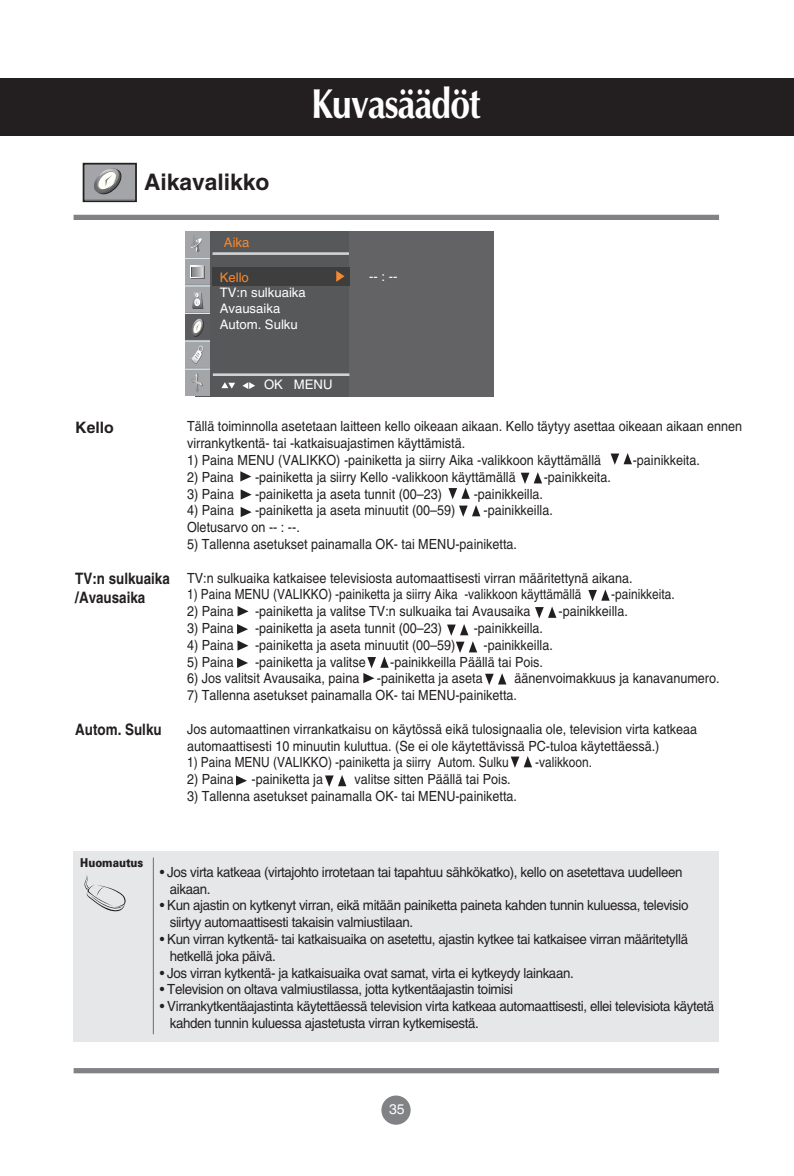
<style>
.page{position:relative;width:794px;height:1176px;background:#fff}
.page>*{position:absolute;margin:0;border:0;box-sizing:border-box;transform-origin:0 0}
.t1{font:700 42px "Optima";letter-spacing:-.03em;color:#fff;scale:.85 1}
.t2{font:700 22.75px "Helvetica";color:#231f20}
.t3{font:700 15.75px/18.9px "Helvetica";color:#231f20;scale:.85 1}
.t4{font:700 15.75px "Helvetica";color:#231f20}
.t5{font:14px/16.8px "Helvetica";color:#231f20;scale:.9 1}
.t6{font:14px/16.8px "Helvetica";letter-spacing:-.03em;color:#231f20;scale:.95 1}
.t7{font:14px "Helvetica";color:#231f20;scale:.85 1}
.t8{font:14px "Helvetica";color:#fff}
.t9{font:13.12px/15.8px "Helvetica";color:#fff}
.t10{font:13.12px "Helvetica";color:#f5892e}
.t11{font:900 12.25px "Univers";color:#231f20;scale:.85 1}
</style>
<div class="page">
<div style="left:381px;top:1095px;width:29px;height:30px;background:#808285;border-radius:50%"></div>
<div style="left:0;top:78px;width:793px;height:58px;background:#231f20"></div>
<div style="left:74px;top:215px;width:644px;height:5px;background:#808285"></div>
<div style="left:74px;top:1068px;width:644px;height:5px;background:#808285"></div>
<div style="left:83px;top:164px;width:52px;height:37px;background:#a4a5a9"></div>
<svg style="left:94px;top:168px;width:28px;height:27px"></svg>
<div style="left:83px;top:163px;width:54px;height:39px;border:2px solid #231f20"></div>
<div style="left:195px;top:231px;width:293px;height:166px;background:#57585a"></div>
<svg style="left:221px;top:382px;width:14px;height:7px"></svg>
<svg style="left:242px;top:382px;width:13px;height:7px"></svg>
<div style="left:349px;top:231px;width:145px;height:166px;background:#636366"></div>
<div style="left:212px;top:268px;width:137px;height:18px;background:#3e3e3f"></div>
<div style="left:185px;top:231px;width:25px;height:165px;background:#a4a5a9"></div>
<div style="left:191px;top:266px;width:13px;height:13px;background:#656568"></div>
<svg style="left:191px;top:266px;width:13px;height:12px"></svg>
<svg style="left:185px;top:285px;width:25px;height:107px"></svg>
<svg style="left:185px;top:236px;width:25px;height:23px"></svg>
<hr style="left:212px;top:252px;width:137px;height:3px;background:#d1d2d4">
<hr style="left:213px;top:373px;width:136px;height:3px;background:#d1d2d4">
<svg style="left:336px;top:271px;width:8px;height:11px"></svg>
<div style="left:74px;top:851px;width:644px;height:191px;background:#e6e7e9"></div>
<svg style="left:84px;top:875px;width:42px;height:36px"></svg>
<hr style="left:153px;top:857px;width:1px;height:177px;background:#6c6d70">
<svg style="left:520px;top:472px;width:22px;height:12px"></svg>
<svg style="left:610px;top:453px;width:21px;height:12px"></svg>
<svg style="left:240px;top:471px;width:11px;height:10px"></svg>
<svg style="left:448px;top:487px;width:21px;height:12px"></svg>
<svg style="left:240px;top:489px;width:11px;height:11px"></svg>
<svg style="left:459px;top:505px;width:21px;height:12px"></svg>
<svg style="left:240px;top:507px;width:11px;height:10px"></svg>
<svg style="left:588px;top:589px;width:21px;height:12px"></svg>
<svg style="left:237px;top:606px;width:11px;height:10px"></svg>
<svg style="left:237px;top:624px;width:11px;height:10px"></svg>
<svg style="left:237px;top:640px;width:11px;height:11px"></svg>
<svg style="left:447px;top:624px;width:30px;height:29px"></svg>
<svg style="left:535px;top:606px;width:21px;height:12px"></svg>
<svg style="left:237px;top:658px;width:11px;height:10px"></svg>
<svg style="left:325px;top:775px;width:21px;height:12px"></svg>
<svg style="left:363px;top:656px;width:25px;height:27px"></svg>
<svg style="left:510px;top:756px;width:22px;height:12px"></svg>
<svg style="left:236px;top:775px;width:11px;height:11px"></svg>
<svg style="left:485px;top:673px;width:21px;height:12px"></svg>
<h1 class="t1" style="left:311px;top:86px;width:201px">Kuvasäädöt</h1>
<h2 class="t2" style="left:144px;top:174px;width:127px">Aikavalikko</h2>
<p class="t10" style="left:224px;top:237px;width:27px">Aika</p>
<p class="t10" style="left:219px;top:272px;width:31px">Kello</p>
<p class="t9" style="left:219px;top:286px;width:88px">TV:n sulkuaika<br>Avausaika<br>Autom. Sulku</p>
<p class="t9" style="left:369px;top:270px;width:30px">-- : --</p>
<p class="t4" style="left:75px;top:421px;width:40px">Kello</p>
<p class="t3" style="left:75px;top:570px;width:113px">TV:n sulkuaika /Avausaika</p>
<p class="t3" style="left:75px;top:721px;width:103px">Autom. Sulku</p>
<p class="t9" style="left:264px;top:378px;width:70px">OK MENU</p>
<p class="t5" style="left:187px;top:419px;width:618px">Tällä toiminnolla asetetaan laitteen kello oikeaan aikaan. Kello täytyy asettaa oikeaan aikaan ennen virrankytkentä- tai -katkaisuajastimen käyttämistä.</p>
<p class="t5" style="left:187px;top:453px;width:461px">1) Paina MENU (VALIKKO) -painiketta ja siirry Aika -valikkoon käyttämällä</p>
<p class="t5" style="left:632px;top:453px;width:76px">-painikkeita.</p>
<p class="t5" style="left:187px;top:470px;width:54px">2) Paina</p>
<p class="t5" style="left:255px;top:470px;width:291px">-painiketta ja siirry Kello -valikkoon käyttämällä</p>
<p class="t5" style="left:543px;top:470px;width:76px">-painikkeita.</p>
<p class="t5" style="left:187px;top:486px;width:54px">3) Paina</p>
<p class="t5" style="left:255px;top:486px;width:209px">-painiketta ja aseta tunnit (00–23)</p>
<p class="t5" style="left:473px;top:486px;width:78px">-painikkeilla.</p>
<p class="t5" style="left:187px;top:503px;width:54px">4) Paina</p>
<p class="t5" style="left:255px;top:503px;width:224px">-painiketta ja aseta minuutit (00–59)</p>
<p class="t5" style="left:483px;top:503px;width:78px">-painikkeilla.</p>
<p class="t5" style="left:187px;top:520px;width:127px">Oletusarvo on -- : --.</p>
<p class="t5" style="left:187px;top:537px;width:368px">5) Tallenna asetukset painamalla OK- tai MENU-painiketta.</p>
<p class="t5" style="left:187px;top:570px;width:496px">TV:n sulkuaika katkaisee televisiosta automaattisesti virran määritettynä aikana.</p>
<p class="t7" style="left:187px;top:589px;width:465px">1) Paina MENU (VALIKKO) -painiketta ja siirry Aika -valikkoon käyttämällä</p>
<p class="t7" style="left:611px;top:589px;width:76px">-painikkeita.</p>
<p class="t5" style="left:187px;top:604px;width:54px">2) Paina</p>
<p class="t5" style="left:255px;top:604px;width:307px">-painiketta ja valitse TV:n sulkuaika tai Avausaika</p>
<p class="t5" style="left:558px;top:604px;width:78px">-painikkeilla.</p>
<p class="t5" style="left:187px;top:621px;width:54px">3) Paina</p>
<p class="t5" style="left:255px;top:621px;width:209px">-painiketta ja aseta tunnit (00–23)</p>
<p class="t5" style="left:473px;top:621px;width:78px">-painikkeilla.</p>
<p class="t5" style="left:187px;top:638px;width:54px">4) Paina</p>
<p class="t5" style="left:255px;top:638px;width:224px">-painiketta ja aseta minuutit (00–59)</p>
<p class="t5" style="left:483px;top:638px;width:78px">-painikkeilla.</p>
<p class="t5" style="left:187px;top:654px;width:54px">5) Paina</p>
<p class="t5" style="left:255px;top:654px;width:124px">-painiketta ja valitse</p>
<p class="t5" style="left:390px;top:654px;width:171px">-painikkeilla Päällä tai Pois.</p>
<p class="t5" style="left:187px;top:671px;width:193px">6) Jos valitsit Avausaika, paina</p>
<p class="t5" style="left:377px;top:671px;width:119px">-painiketta ja aseta</p>
<p class="t5" style="left:514px;top:671px;width:229px">äänenvoimakkuus ja kanavanumero.</p>
<p class="t5" style="left:187px;top:688px;width:368px">7) Tallenna asetukset painamalla OK- tai MENU-painiketta.</p>
<p class="t5" style="left:187px;top:722px;width:568px">Jos automaattinen virrankatkaisu on käytössä eikä tulosignaalia ole, television virta katkeaa automaattisesti 10 minuutin kuluttua. (Se ei ole käytettävissä PC-tuloa käytettäessä.)</p>
<p class="t7" style="left:187px;top:757px;width:380px">1) Paina MENU (VALIKKO) -painiketta ja siirry Autom. Sulku</p>
<p class="t7" style="left:535px;top:757px;width:68px">-valikkoon.</p>
<p class="t5" style="left:187px;top:772px;width:54px">2) Paina</p>
<p class="t5" style="left:251px;top:772px;width:81px">-painiketta ja</p>
<p class="t5" style="left:354px;top:772px;width:175px">valitse sitten Päällä tai Pois.</p>
<p class="t5" style="left:187px;top:789px;width:368px">3) Tallenna asetukset painamalla OK- tai MENU-painiketta.</p>
<p class="t11" style="left:80px;top:858px;width:76px">Huomautus</p>
<p class="t6" style="left:170px;top:865px;width:541px;text-indent:-10px">• Jos virta katkeaa (virtajohto irrotetaan tai tapahtuu sähkökatko), kello on asetettava uudelleen aikaan.</p>
<p class="t6" style="left:170px;top:898px;width:547px;text-indent:-10px">• Kun ajastin on kytkenyt virran, eikä mitään painiketta paineta kahden tunnin kuluessa, televisio siirtyy automaattisesti takaisin valmiustilaan.</p>
<p class="t6" style="left:170px;top:932px;width:547px;text-indent:-10px">• Kun virran kytkentä- tai katkaisuaika on asetettu, ajastin kytkee tai katkaisee virran määritetyllä hetkellä joka päivä.</p>
<p class="t6" style="left:160px;top:966px;width:437px">• Jos virran kytkentä- ja katkaisuaika ovat samat, virta ei kytkeydy lainkaan.</p>
<p class="t6" style="left:160px;top:982px;width:373px">• Television on oltava valmiustilassa, jotta kytkentäajastin toimisi</p>
<p class="t6" style="left:170px;top:999px;width:574px;text-indent:-10px">• Virrankytkentäajastinta käytettäessä television virta katkeaa automaattisesti, ellei televisiota käytetä kahden tunnin kuluessa ajastetusta virran kytkemisestä.</p>
<p class="t8" style="left:389px;top:1104px;width:17px">35</p>
</div>
